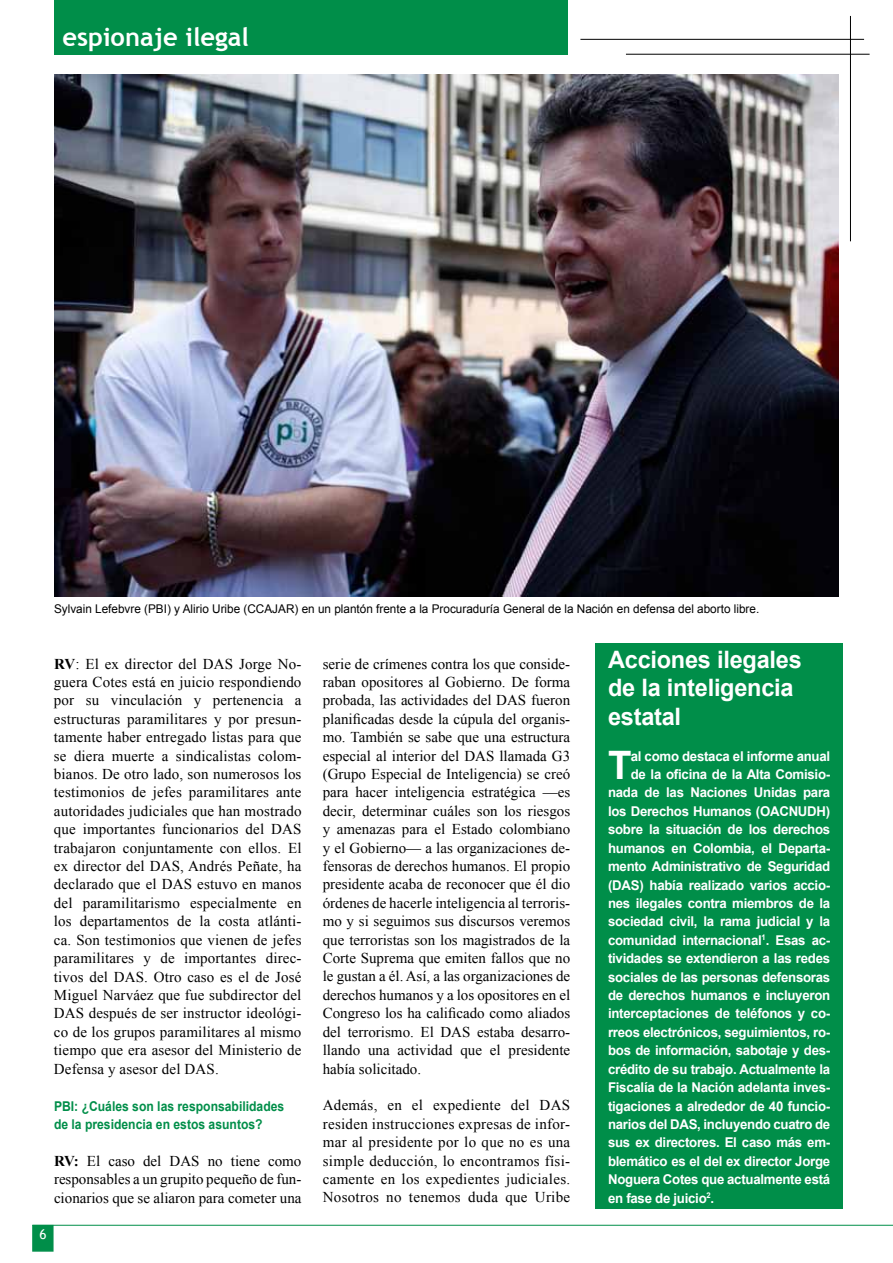
<style>
.page{position:relative;width:893px;height:1263px;background:#fff}
.page>*{position:absolute;margin:0;border:0;box-sizing:border-box;transform-origin:0 0}
.t1{font:700 39.15px "Arial";color:#fff}
.t2{font:700 25.5px "Trebuchet MS";color:#fff}
.t3{font:700 24px/28.5px "Arial";letter-spacing:-.01em;color:#fff}
.t4{font:15px/18.5px "Times New Roman";letter-spacing:.005em;color:#000;text-align:justify}
.t5{font:700 13.5px "Arial";letter-spacing:-.02em;color:#fff}
.t6{font:700 13.5px/18.5px "Arial";color:#008e49;scale:.9 1}
.t7{font:13.5px "Trebuchet MS";color:#fff}
.t8{font:12px "Arial";color:#000}
.s1{font-weight:700}
</style>
<div class="page">
<div style="left:32px;top:1225px;width:22px;height:27px;background:#008e49;border:2px solid #008e49"></div>
<hr style="left:580px;top:39px;width:284px;height:1px;background:#000">
<hr style="left:850px;top:16px;width:1px;height:225px;background:#000">
<hr style="left:626px;top:54px;width:244px;height:1px;background:#000">
<hr style="left:32px;top:1225px;width:861px;height:1px;background:#008e49">
<div style="left:54px;top:0;width:513px;height:54px;background:#008e49"></div>
<img style="left:54px;top:74px;width:784px;height:523px">
<div style="left:595px;top:643px;width:248px;height:566px;background:#008e49"></div>
<h2 class="t2" style="left:63px;top:21px;width:188px">espionaje ilegal</h2>
<p class="t8" style="left:54px;top:601px;width:707px">Sylvain Lefebvre (PBI) y Alirio Uribe (CCAJAR) en un plantón frente a la Procuraduría General de la Nación en defensa del aborto libre.</p>
<h3 class="t3" style="left:608px;top:646px;width:195px">Acciones ilegales de la inteligencia estatal</h3>
<h1 class="t1" style="left:608px;top:739px;width:25px">T</h1>
<p class="t5" style="left:631px;top:747px;width:201px">al como destaca el informe anual</p>
<p class="t4" style="left:323px;top:654px;width:249px">serie de crímenes contra los que conside&shy;raban opositores al Gobierno. De forma probada, las actividades del DAS fueron planificadas desde la cúpula del organis&shy;mo. También se sabe que una estructura especial al interior del DAS llamada G3 (Grupo Especial de Inteligencia) se creó para hacer inteligencia estratégica —es decir, determinar cuáles son los riesgos y amenazas para el Estado colombiano y el Gobierno— a las organizaciones de&shy;fensoras de derechos humanos. El propio presidente acaba de reconocer que él dio órdenes de hacerle inteligencia al terroris&shy;mo y si seguimos sus discursos veremos que terroristas son los magistrados de la Corte Suprema que emiten fallos que no le gustan a él. Así, a las organizaciones de derechos humanos y a los opositores en el Congreso los ha calificado como aliados del terrorismo. El DAS estaba desarro&shy;llando una actividad que el presidente había solicitado.</p>
<p class="t4" style="left:323px;top:1096px;width:249px">Además, en el expediente del DAS residen instrucciones expresas de infor&shy;mar al presidente por lo que no es una simple deducción, lo encontramos físi&shy;camente en los expedientes judiciales.<br>Nosotros no tenemos duda que Uribe</p>
<p class="t4" style="left:54px;top:654px;width:249px"><span class="s1">RV</span>: El ex director del DAS Jorge No&shy;guera Cotes está en juicio respondiendo por su vinculación y pertenencia a estructuras paramilitares y por presun&shy;tamente haber entregado listas para que se diera muerte a sindicalistas colom&shy;bianos. De otro lado, son numerosos los testimonios de jefes paramilitares ante autoridades judiciales que han mostrado que importantes funcionarios del DAS trabajaron conjuntamente con ellos. El ex director del DAS, Andrés Peñate, ha declarado que el DAS estuvo en manos del paramilitarismo especialmente en los departamentos de la costa atlánti&shy;ca. Son testimonios que vienen de jefes paramilitares y de importantes direc&shy;tivos del DAS. Otro caso es el de José Miguel Narváez que fue subdirector del DAS después de ser instructor ideológi&shy;co de los grupos paramilitares al mismo tiempo que era asesor del Ministerio de Defensa y asesor del DAS.</p>
<p class="t6" style="left:54px;top:1097px;width:257px">PBI: ¿Cuáles son las responsabilidades de la presidencia en estos asuntos?</p>
<p class="t4" style="left:54px;top:1151px;width:249px"><span class="s1">RV:</span> El caso del DAS no tiene como responsables a un grupito pequeño de fun&shy;cionarios que se aliaron para cometer una</p>
<p class="t5" style="left:631px;top:765px;width:201px">de la oficina de la Alta Comisio-</p>
<p class="t5" style="left:608px;top:784px;width:224px">nada de las Naciones Unidas para</p>
<p class="t5" style="left:608px;top:802px;width:224px">los Derechos Humanos (OACNUDH)</p>
<p class="t5" style="left:608px;top:821px;width:224px">sobre la situación de los derechos</p>
<p class="t5" style="left:608px;top:839px;width:224px">humanos en Colombia, el Departa-</p>
<p class="t5" style="left:608px;top:857px;width:224px">mento Administrativo de Seguridad</p>
<p class="t5" style="left:608px;top:876px;width:224px">(DAS) había realizado varios accio-</p>
<p class="t5" style="left:608px;top:894px;width:224px">nes ilegales contra miembros de la</p>
<p class="t5" style="left:608px;top:913px;width:224px">sociedad civil, la rama judicial y la</p>
<p class="t5" style="left:608px;top:931px;width:224px">comunidad internacional<sup>1</sup>. Esas ac-</p>
<p class="t5" style="left:608px;top:949px;width:224px">tividades se extendieron a las redes</p>
<p class="t5" style="left:608px;top:968px;width:224px">sociales de las personas defensoras</p>
<p class="t5" style="left:608px;top:986px;width:224px">de derechos humanos e incluyeron</p>
<p class="t5" style="left:608px;top:1005px;width:224px">interceptaciones de teléfonos y co-</p>
<p class="t5" style="left:608px;top:1023px;width:224px">rreos electrónicos, seguimientos, ro-</p>
<p class="t5" style="left:608px;top:1042px;width:224px">bos de información, sabotaje y des-</p>
<p class="t5" style="left:608px;top:1060px;width:224px">crédito de su trabajo. Actualmente la</p>
<p class="t5" style="left:608px;top:1078px;width:224px">Fiscalía de la Nación adelanta inves-</p>
<p class="t5" style="left:608px;top:1097px;width:224px">tigaciones a alrededor de 40 funcio-</p>
<p class="t5" style="left:608px;top:1115px;width:224px">narios del DAS, incluyendo cuatro de</p>
<p class="t5" style="left:608px;top:1134px;width:224px">sus ex directores. El caso más em-</p>
<p class="t5" style="left:608px;top:1152px;width:224px">blemático es el del ex director Jorge</p>
<p class="t5" style="left:608px;top:1170px;width:224px">Noguera Cotes que actualmente está</p>
<p class="t5" style="left:608px;top:1189px;width:108px">en fase de juicio<sup>2</sup>.</p>
<p class="t7" style="left:39px;top:1227px;width:9px">6</p>
</div>
